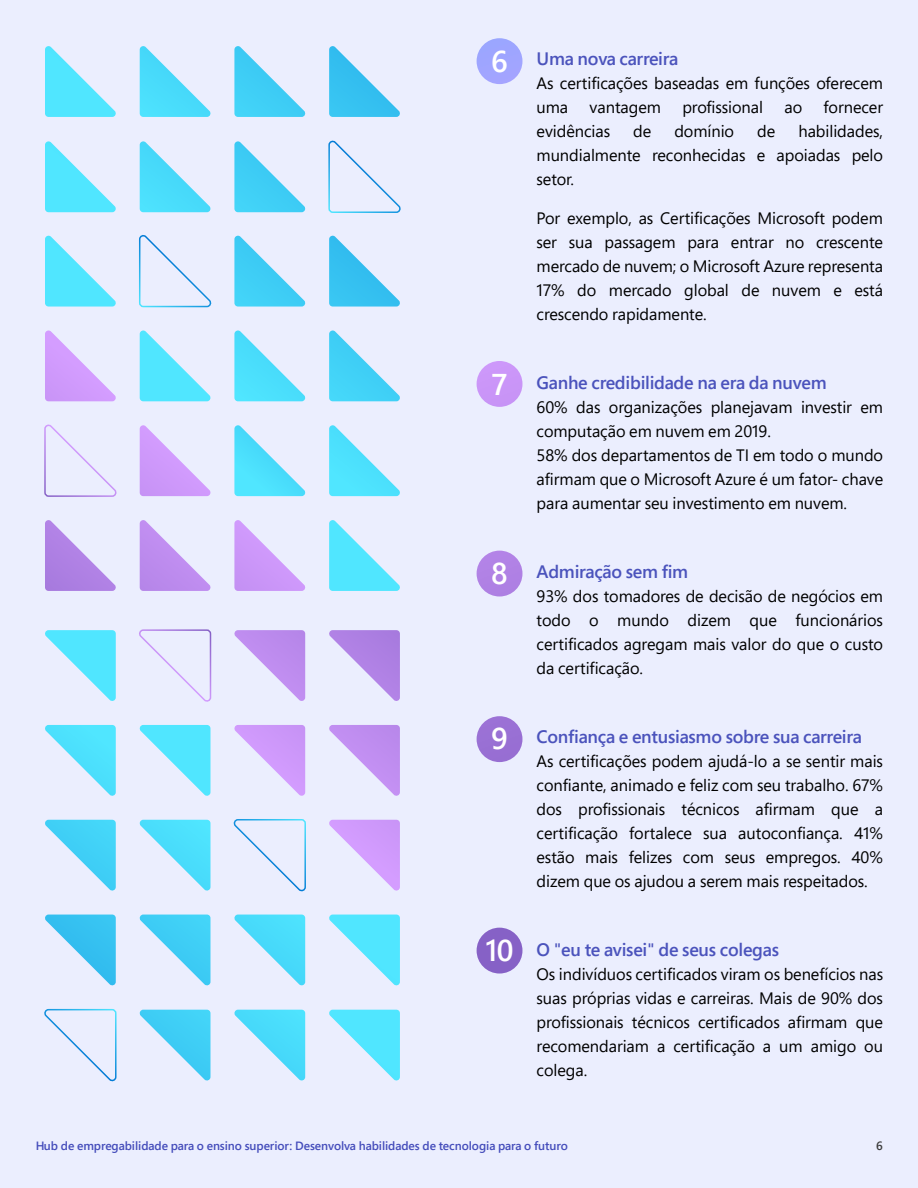
<style>
.page{position:relative;width:918px;height:1188px;background:#ebeefe}
.page>*{position:absolute;margin:0;border:0;box-sizing:border-box;transform-origin:0 0}
.t1{font:600 30px "Segoe Pro";color:#fff}
.t2{font:600 18px "Segoe Pro";letter-spacing:-.015em;color:#4b53bc}
.t3{font:16.5px/24px "Segoe Pro";letter-spacing:-.005em;color:#000;text-align:justify}
.t4{font:600 12px "Segoe Pro";letter-spacing:-.005em;color:#4b53bc}
.t5{font:600 12px "Segoe Pro";color:#3b3b3b}
</style>
<div class="page">
<div style="left:477px;top:38px;width:45px;height:46px;background:#a0a5ff;border-radius:23px"></div>
<div style="left:477px;top:361px;width:45px;height:46px;background:#ca95f8;border-radius:23px"></div>
<div style="left:477px;top:551px;width:45px;height:46px;background:#b081e4;border-radius:23px"></div>
<div style="left:477px;top:716px;width:45px;height:46px;background:#9970d4;border-radius:23px"></div>
<div style="left:477px;top:928px;width:45px;height:46px;background:#8661c6;border-radius:23px"></div>
<svg style="left:329px;top:520px;width:71px;height:71px"></svg>
<svg style="left:234px;top:520px;width:72px;height:71px"></svg>
<svg style="left:140px;top:520px;width:71px;height:71px"></svg>
<svg style="left:45px;top:520px;width:71px;height:71px"></svg>
<svg style="left:329px;top:425px;width:71px;height:71px"></svg>
<svg style="left:234px;top:425px;width:72px;height:71px"></svg>
<svg style="left:140px;top:425px;width:71px;height:71px"></svg>
<svg style="left:44px;top:424px;width:73px;height:73px"></svg>
<svg style="left:329px;top:330px;width:71px;height:71px"></svg>
<svg style="left:234px;top:330px;width:72px;height:71px"></svg>
<svg style="left:140px;top:330px;width:71px;height:71px"></svg>
<svg style="left:45px;top:330px;width:71px;height:71px"></svg>
<svg style="left:329px;top:236px;width:71px;height:71px"></svg>
<svg style="left:234px;top:236px;width:72px;height:71px"></svg>
<svg style="left:139px;top:235px;width:73px;height:73px"></svg>
<svg style="left:45px;top:236px;width:71px;height:71px"></svg>
<svg style="left:328px;top:140px;width:73px;height:73px"></svg>
<svg style="left:234px;top:141px;width:72px;height:71px"></svg>
<svg style="left:140px;top:141px;width:71px;height:71px"></svg>
<svg style="left:45px;top:141px;width:71px;height:71px"></svg>
<svg style="left:329px;top:46px;width:71px;height:71px"></svg>
<svg style="left:234px;top:46px;width:72px;height:71px"></svg>
<svg style="left:140px;top:46px;width:71px;height:71px"></svg>
<svg style="left:45px;top:46px;width:71px;height:71px"></svg>
<svg style="left:45px;top:630px;width:71px;height:71px"></svg>
<svg style="left:139px;top:629px;width:73px;height:73px"></svg>
<svg style="left:234px;top:630px;width:71px;height:71px"></svg>
<svg style="left:329px;top:630px;width:71px;height:71px"></svg>
<svg style="left:45px;top:725px;width:71px;height:71px"></svg>
<svg style="left:139px;top:725px;width:71px;height:71px"></svg>
<svg style="left:234px;top:725px;width:71px;height:71px"></svg>
<svg style="left:329px;top:725px;width:71px;height:71px"></svg>
<svg style="left:45px;top:820px;width:71px;height:71px"></svg>
<svg style="left:139px;top:820px;width:71px;height:71px"></svg>
<svg style="left:233px;top:819px;width:73px;height:73px"></svg>
<svg style="left:329px;top:820px;width:71px;height:71px"></svg>
<svg style="left:45px;top:915px;width:71px;height:71px"></svg>
<svg style="left:139px;top:915px;width:71px;height:71px"></svg>
<svg style="left:234px;top:915px;width:71px;height:71px"></svg>
<svg style="left:329px;top:915px;width:71px;height:71px"></svg>
<svg style="left:44px;top:1008px;width:73px;height:74px"></svg>
<svg style="left:139px;top:1010px;width:71px;height:71px"></svg>
<svg style="left:234px;top:1010px;width:71px;height:71px"></svg>
<svg style="left:329px;top:1010px;width:71px;height:71px"></svg>
<h1 class="t1" style="left:491px;top:41px;width:18px">6</h1>
<p class="t2" style="left:537px;top:46px;width:143px">Uma nova carreira</p>
<p class="t3" style="left:537px;top:71px;width:348px">As certificações baseadas em funções oferecem uma</p>
<p class="t3" style="left:590px;top:95px;width:73px">vantagem</p>
<p class="t3" style="left:682px;top:95px;width:82px">profissional</p>
<p class="t3" style="left:784px;top:95px;width:19px">ao</p>
<p class="t3" style="left:824px;top:95px;width:61px">fornecer</p>
<p class="t3" style="left:537px;top:119px;width:75px">evidências</p>
<p class="t3" style="left:633px;top:119px;width:20px">de</p>
<p class="t3" style="left:674px;top:119px;width:61px">domínio</p>
<p class="t3" style="left:757px;top:119px;width:20px">de</p>
<p class="t3" style="left:537px;top:119px;width:348px;text-indent:262px">habilidades, mundialmente reconhecidas e apoiadas pelo setor.</p>
<p class="t3" style="left:537px;top:206px;width:348px">Por exemplo, as Certificações Microsoft podem ser sua passagem para entrar no crescente mercado de nuvem; o Microsoft Azure representa 17% do mercado global de nuvem e está crescendo rapidamente.</p>
<h1 class="t1" style="left:491px;top:364px;width:18px">7</h1>
<p class="t2" style="left:537px;top:370px;width:292px">Ganhe credibilidade na era da nuvem</p>
<p class="t3" style="left:537px;top:395px;width:348px;text-align:left">60% das organizações planejavam investir em computação em nuvem em 2019.<br>58% dos departamentos de TI em todo o mundo afirmam que o Microsoft Azure é um fator- chave para aumentar seu investimento em nuvem.</p>
<h1 class="t1" style="left:491px;top:553px;width:18px">8</h1>
<p class="t2" style="left:537px;top:559px;width:153px">Admiração sem fim</p>
<p class="t3" style="left:537px;top:584px;width:348px">93% dos tomadores de decisão de negócios em todo o mundo dizem que funcionários certificados agregam mais valor do que o custo da certificação.</p>
<h1 class="t1" style="left:491px;top:718px;width:18px">9</h1>
<p class="t2" style="left:537px;top:724px;width:327px">Confiança e entusiasmo sobre sua carreira</p>
<p class="t3" style="left:537px;top:749px;width:348px">As certificações podem ajudá-lo a se sentir mais confiante, animado e feliz com seu trabalho. 67% dos profissionais técnicos afirmam que a certificação fortalece sua autoconfiança. 41% estão mais felizes com seus empregos. 40% dizem que os ajudou a serem mais respeitados.</p>
<h1 class="t1" style="left:485px;top:930px;width:30px">10</h1>
<p class="t2" style="left:537px;top:937px;width:244px">O "eu te avisei" de seus colegas</p>
<p class="t3" style="left:537px;top:962px;width:348px">Os indivíduos certificados viram os benefícios nas suas próprias vidas e carreiras. Mais de 90% dos profissionais técnicos certificados afirmam que recomendariam a certificação a um amigo ou colega.</p>
<p class="t4" style="left:35px;top:1137px;width:534px">Hub de empregabilidade para o ensino superior: Desenvolva habilidades de tecnologia para o futuro</p>
<p class="t5" style="left:876px;top:1137px;width:8px">6</p>
</div>
